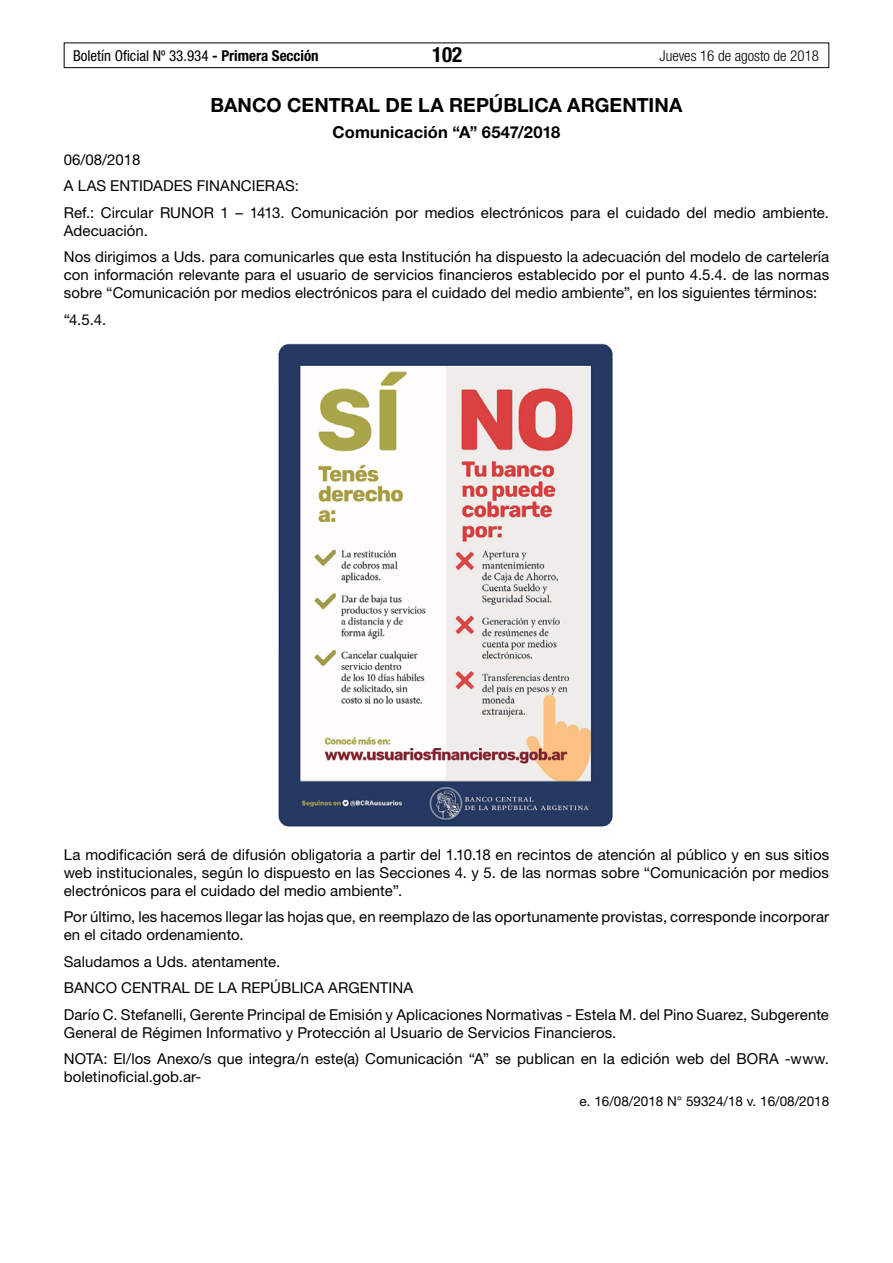
<style>
.page{position:relative;width:893px;height:1263px;background:#fff}
.page>*{position:absolute;margin:0;border:0;box-sizing:border-box;transform-origin:0 0}
.t1{font:700 condensed 21px "Helvetica Neue LT Std";color:#000}
.t2{font:700 19.5px "Helvetica Neue LT Std";color:#000}
.t3{font:700 16.5px "Helvetica Neue LT Std";letter-spacing:.01em;color:#000}
.t4{font:15px/26.5px "Helvetica Neue LT Std";letter-spacing:.005em;color:#000}
.t5{font:condensed 15px "Helvetica Neue LT Std";color:#000}
.t6{font:300 condensed 15px "Helvetica Neue LT Std";color:#000}
.t7{font:13.5px "Helvetica Neue LT Std";color:#000}
.s1{font-weight:700}
</style>
<div class="page">
<div style="left:64px;top:43px;width:765px;height:25px;border:1px solid #000"></div>
<img style="left:278px;top:343px;width:335px;height:484px">
<p class="t5" style="left:73px;top:47px;width:247px">Boletín Oficial Nº 33.934 <span class="s1">- Primera Sección</span></p>
<h1 class="t1" style="left:432px;top:42px;width:32px">102</h1>
<p class="t6" style="left:660px;top:47px;width:161px">Jueves 16 de agosto de 2018</p>
<h2 class="t2" style="left:211px;top:93px;width:473px">BANCO CENTRAL DE LA REPÚBLICA ARGENTINA</h2>
<p class="t3" style="left:333px;top:122px;width:229px">Comunicación “A” 6547/2018</p>
<p class="t4" style="left:64px;top:146px;width:767px">06/08/2018<br>A LAS ENTIDADES FINANCIERAS:<br>Ref.: Circular RUNOR 1 – 1413. Comunicación por medios electrónicos para el cuidado del medio ambiente.</p>
<p class="t4" style="left:64px;top:217px;width:767px">Adecuación.<br>Nos dirigimos a Uds. para comunicarles que esta Institución ha dispuesto la adecuación del modelo de cartelería</p>
<p class="t4" style="left:64px;top:266px;width:767px;line-height:18px">con información relevante para el usuario de servicios financieros establecido por el punto 4.5.4. de las normas sobre “Comunicación por medios electrónicos para el cuidado del medio ambiente”, en los siguientes términos:</p>
<p class="t4" style="left:64px;top:306px;width:44px">“4.5.4.</p>
<p class="t4" style="left:64px;top:845px;width:767px;line-height:18px;text-align:justify">La modificación será de difusión obligatoria a partir del 1.10.18 en recintos de atención al público y en sus sitios web institucionales, según lo dispuesto en las Secciones 4. y 5. de las normas sobre “Comunicación por medios electrónicos para el cuidado del medio ambiente”.</p>
<p class="t4" style="left:64px;top:907px;width:767px;line-height:18px">Por último, les hacemos llegar las hojas que, en reemplazo de las oportunamente provistas, corresponde incorporar en el citado ordenamiento.</p>
<p class="t4" style="left:64px;top:948px;width:767px">Saludamos a Uds. atentamente.<br>BANCO CENTRAL DE LA REPÚBLICA ARGENTINA<br>Darío C. Stefanelli, Gerente Principal de Emisión y Aplicaciones Normativas - Estela M. del Pino Suarez, Subgerente</p>
<p class="t4" style="left:64px;top:1019px;width:767px">General de Régimen Informativo y Protección al Usuario de Servicios Financieros.<br>NOTA: El/los Anexo/s que integra/n este(a) Comunicación “A” se publican en la edición web del BORA -www.</p>
<p class="t4" style="left:64px;top:1063px;width:139px">boletinoficial.gob.ar-</p>
<p class="t7" style="left:580px;top:1093px;width:251px">e. 16/08/2018 N° 59324/18 v. 16/08/2018</p>
</div>
